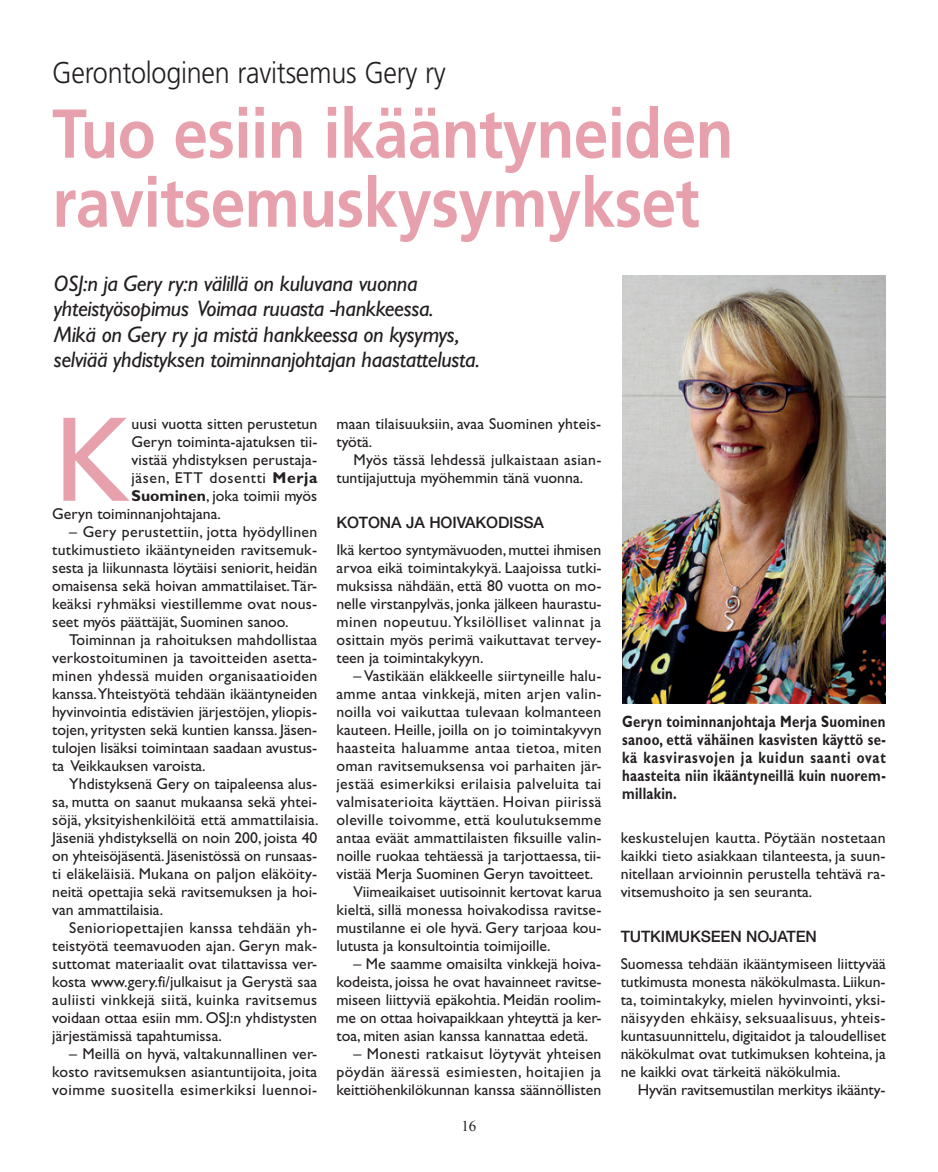
<style>
.page{position:relative;width:938px;height:1172px;background:#fff}
.page>*{position:absolute;margin:0;border:0;box-sizing:border-box;transform-origin:0 0}
.t1{font:118.95px "Frutiger LT Std";color:#e7a1ad}
.t2{font:700 69px/69px "Frutiger LT Std";letter-spacing:-.01em;color:#e7a1ad;scale:.9 1}
.t3{font:300 30px "Frutiger LT Std";letter-spacing:-.01em;color:#231f20;scale:.9 1}
.t4{font:italic 22.5px/25.5px "Gill Sans Std";letter-spacing:-.015em;color:#231f20}
.t5{font:700 16.5px/18px "Gill Sans Std";letter-spacing:.025em;color:#231f20;text-align:justify;scale:.8 1}
.t6{font:15.75px/18px "Gill Sans Std";letter-spacing:.005em;color:#231f20;text-align:justify}
.t7{font:15.75px "Gill Sans Std";letter-spacing:.025em;color:#231f20}
.t8{font:500 15.75px "Helvetica Neue LT Std";letter-spacing:-.01em;color:#231f20}
.t9{font:15.75px "Gill Sans Std";letter-spacing:.03em;color:#231f20}
.t10{font:15.75px "Gill Sans Std";letter-spacing:.04em;color:#231f20}
.t11{font:15px "Times New Roman";color:#231f20}
.s1{font-weight:700}
</style>
<div class="page">
<img style="left:622px;top:275px;width:264px;height:429px">
<h3 class="t3" style="left:52px;top:55px;width:439px">Gerontologinen ravitsemus Gery ry</h3>
<h2 class="t2" style="left:52px;top:100px;width:758px">Tuo esiin ikääntyneiden ravitsemuskysymykset</h2>
<h3 class="t4" style="left:54px;top:271px;width:428px">OSJ:n ja Gery ry:n välillä on kuluvana vuonna yhteistyösopimus Voimaa ruuasta -hankkeessa.<br>Mikä on Gery ry ja mistä hankkeessa on kysymys, selviää yhdistyksen toiminnanjohtajan haastattelusta.</h3>
<h1 class="t1" style="left:52px;top:389px;width:81px">K</h1>
<p class="t6" style="left:132px;top:414px;width:187px">uusi vuotta sitten perustetun</p>
<p class="t6" style="left:132px;top:433px;width:187px">Geryn toiminta-ajatuksen tii-</p>
<p class="t6" style="left:132px;top:451px;width:187px">vistää yhdistyksen perustaja-</p>
<p class="t10" style="left:132px;top:468px;width:187px">jäsen, ETT dosentti <span class="s1">Merja</span></p>
<p class="t6" style="left:132px;top:487px;width:187px"><span class="s1">Suominen</span>, joka toimii myös</p>
<p class="t6" style="left:52px;top:505px;width:170px">Geryn toiminnanjohtajana.</p>
<p class="t6" style="left:52px;top:523px;width:267px;text-indent:17px">– Gery perustettiin, jotta hyödyllinen tutkimustieto ikääntyneiden ravitsemuk&shy;sesta ja liikunnasta löytäisi seniorit, heidän omaisensa sekä hoivan ammattilaiset. Tär&shy;keäksi ryhmäksi viestillemme ovat nous&shy;seet myös päättäjät, Suominen sanoo.</p>
<p class="t6" style="left:52px;top:631px;width:267px;text-indent:17px">Toiminnan ja rahoituksen mahdollistaa verkostoituminen ja tavoitteiden asetta&shy;minen yhdessä muiden organisaatioiden kanssa.Yhteistyötä tehdään ikääntyneiden hyvinvointia edistävien järjestöjen, yliopis&shy;tojen, yritysten sekä kuntien kanssa. Jäsen&shy;tulojen lisäksi toimintaan saadaan avustus&shy;ta Veikkauksen varoista.</p>
<p class="t6" style="left:52px;top:775px;width:268px;text-indent:17px">Yhdistyksenä Gery on taipaleensa alus&shy;sa, mutta on saanut mukaansa sekä yhtei&shy;söjä, yksityishenkilöitä että ammattilaisia.<br>Jäseniä yhdistyksellä on noin 200, joista 40 on yhteisöjäsentä. Jäsenistössä on runsaas&shy;ti eläkeläisiä. Mukana on paljon eläköity&shy;neitä opettajia sekä ravitsemuksen ja hoi&shy;van ammattilaisia.</p>
<p class="t6" style="left:52px;top:919px;width:267px;text-indent:17px">Senioriopettajien kanssa tehdään yh&shy;teistyötä teemavuoden ajan. Geryn mak&shy;suttomat materiaalit ovat tilattavissa ver&shy;kosta www.gery.fi/julkaisut ja Gerystä saa auliisti vinkkejä siitä, kuinka ravitsemus voidaan ottaa esiin mm. OSJ:n yhdistysten järjestämissä tapahtumissa.</p>
<p class="t6" style="left:52px;top:1045px;width:267px;text-indent:17px">– Meillä on hyvä, valtakunnallinen ver&shy;kosto ravitsemuksen asiantuntijoita, joita voimme suositella esimerkiksi luennoi-</p>
<p class="t6" style="left:336px;top:414px;width:266px">maan tilaisuuksiin, avaa Suominen yhteis&shy;työtä.</p>
<p class="t6" style="left:336px;top:451px;width:267px;text-indent:17px">Myös tässä lehdessä julkaistaan asian&shy;tuntijajuttuja myöhemmin tänä vuonna.</p>
<p class="t8" style="left:336px;top:513px;width:209px">KOTONA JA HOIVAKODISSA</p>
<p class="t6" style="left:336px;top:540px;width:267px">Ikä kertoo syntymävuoden, muttei ihmisen arvoa eikä toimintakykyä. Laajoissa tutki&shy;muksissa nähdään, että 80 vuotta on mo&shy;nelle virstanpylväs, jonka jälkeen haurastu&shy;minen nopeutuu. Yksilölliset valinnat ja osittain myös perimä vaikuttavat tervey&shy;teen ja toimintakykyyn.</p>
<p class="t6" style="left:353px;top:667px;width:249px">– Vastikään eläkkeelle siirtyneille halu-</p>
<p class="t7" style="left:336px;top:684px;width:267px">amme antaa vinkkejä, miten arjen valin-</p>
<p class="t6" style="left:336px;top:703px;width:266px">noilla voi vaikuttaa tulevaan kolmanteen</p>
<p class="t6" style="left:336px;top:721px;width:267px">kauteen. Heille, joilla on jo toimintakyvyn</p>
<p class="t9" style="left:336px;top:738px;width:267px">haasteita haluamme antaa tietoa, miten</p>
<p class="t6" style="left:336px;top:757px;width:267px">oman ravitsemuksensa voi parhaiten jär-</p>
<p class="t7" style="left:336px;top:774px;width:266px">jestää esimerkiksi erilaisia palveluita tai</p>
<p class="t7" style="left:336px;top:792px;width:266px">valmisaterioita käyttäen. Hoivan piirissä</p>
<p class="t7" style="left:336px;top:810px;width:266px">oleville toivomme, että koulutuksemme</p>
<p class="t6" style="left:336px;top:829px;width:267px">antaa eväät ammattilaisten fiksuille valin-</p>
<p class="t6" style="left:336px;top:847px;width:266px">noille ruokaa tehtäessä ja tarjottaessa, tii-</p>
<p class="t6" style="left:336px;top:865px;width:258px">vistää Merja Suominen Geryn tavoitteet.</p>
<p class="t6" style="left:353px;top:883px;width:250px">Viimeaikaiset uutisoinnit kertovat karua</p>
<p class="t6" style="left:336px;top:901px;width:266px">kieltä, sillä monessa hoivakodissa ravitse-</p>
<p class="t6" style="left:336px;top:919px;width:267px">mustilanne ei ole hyvä. Gery tarjoaa kou-</p>
<p class="t6" style="left:336px;top:937px;width:216px">lutusta ja konsultointia toimijoille.</p>
<p class="t6" style="left:336px;top:955px;width:267px;text-indent:17px">– Me saamme omaisilta vinkkejä hoiva&shy;kodeista, joissa he ovat havainneet ravitse&shy;miseen liittyviä epäkohtia. Meidän roolim&shy;me on ottaa hoivapaikkaan yhteyttä ja ker&shy;toa, miten asian kanssa kannattaa edetä.</p>
<p class="t6" style="left:336px;top:1045px;width:267px;text-indent:17px">– Monesti ratkaisut löytyvät yhteisen pöydän ääressä esimiesten, hoitajien ja keittiöhenkilökunnan kanssa säännöllisten</p>
<p class="t11" style="left:461px;top:1116px;width:16px">16</p>
<p class="t5" style="left:622px;top:712px;width:331px">Geryn toiminnanjohtaja Merja Suominen sanoo, että vähäinen kasvisten käyttö se&shy;kä kasvirasvojen ja kuidun saanti ovat haasteita niin ikääntyneillä kuin nuorem&shy;millakin.</p>
<p class="t6" style="left:621px;top:829px;width:267px">keskustelujen kautta. Pöytään nostetaan kaikki tieto asiakkaan tilanteesta, ja suun&shy;nitellaan arvioinnin perustella tehtävä ra&shy;vitsemushoito ja sen seuranta.</p>
<p class="t8" style="left:621px;top:927px;width:198px">TUTKIMUKSEEN NOJATEN</p>
<p class="t6" style="left:621px;top:955px;width:267px">Suomessa tehdään ikääntymiseen liittyvää tutkimusta monesta näkökulmasta. Liikun&shy;ta, toimintakyky, mielen hyvinvointi, yksi&shy;näisyyden ehkäisy, seksuaalisuus, yhteis&shy;kuntasuunnittelu, digitaidot ja taloudelliset näkökulmat ovat tutkimuksen kohteina, ja ne kaikki ovat tärkeitä näkökulmia.</p>
<p class="t6" style="left:638px;top:1081px;width:250px">Hyvän ravitsemustilan merkitys ikäänty-</p>
</div>
